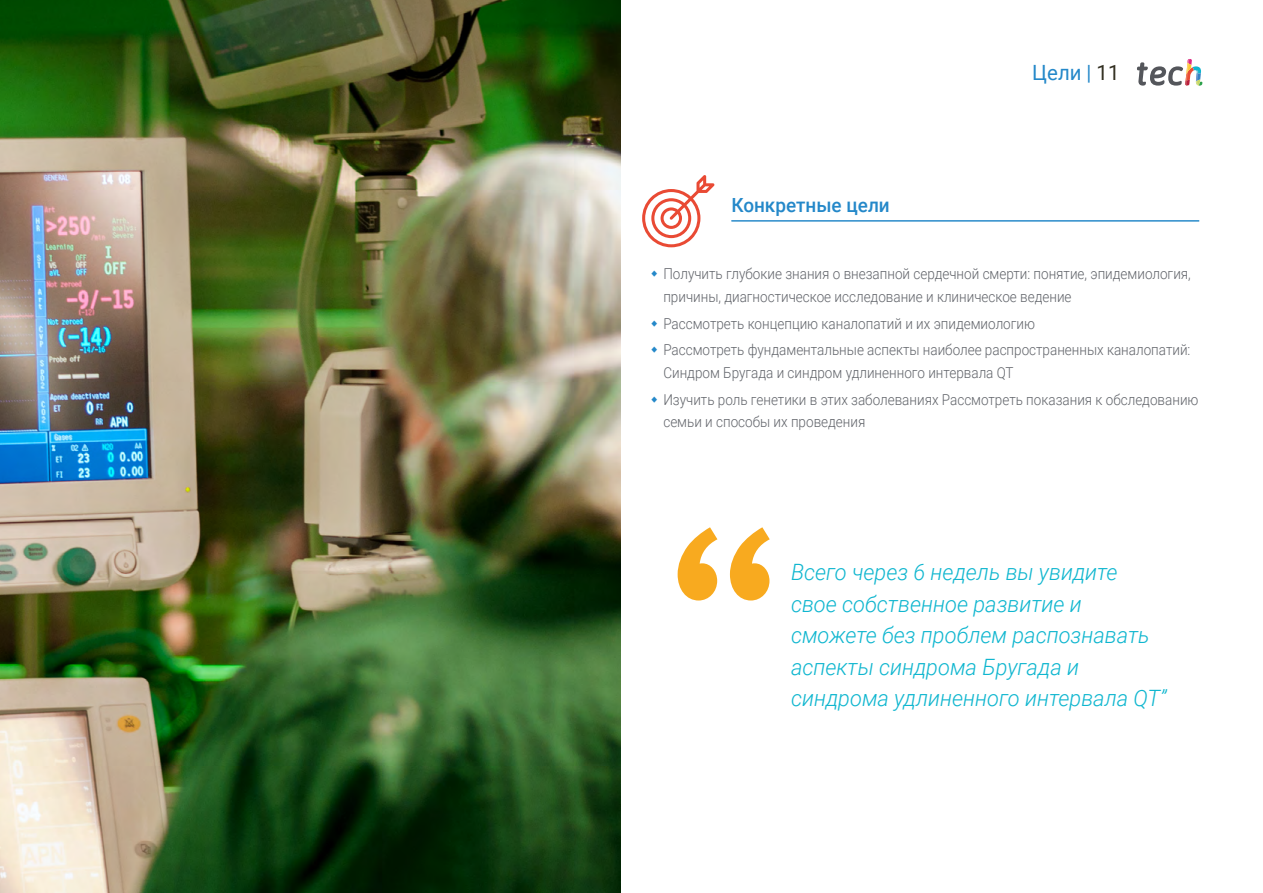
<style>
.page{position:relative;width:1263px;height:893px;background:#fff}
.page>*{position:absolute;margin:0;border:0;box-sizing:border-box;transform-origin:0 0}
.t1{font:italic 300 22.5px/31.5px "Roboto";color:#0fb6cf}
.t2{font:21px "Roboto";color:#2488c9}
.t3{font:500 19.5px "Roboto";color:#2488c9}
.t4{font:300 15px/26.7px "Roboto";color:#61646a;scale:.9 1}
.s1{color:#312e20}
</style>
<div class="page">
<img style="left:0;top:0;width:621px;height:893px">
<svg style="left:1137px;top:59px;width:65px;height:27px"></svg>
<svg style="left:678px;top:527px;width:92px;height:73px"></svg>
<svg style="left:642px;top:175px;width:72px;height:72px"></svg>
<hr style="left:731px;top:220px;width:468px;height:1px;background:#2488c9">
<h3 class="t3" style="left:731px;top:192px;width:160px">Конкретные цели</h3>
<h2 class="t2" style="left:1032px;top:57px;width:89px">Цели | <span class="s1">11</span></h2>
<p class="t4" style="left:663px;top:262px;width:587px;line-height:22.5px">Получить глубокие знания о внезапной сердечной смерти: понятие, эпидемиология, причины, диагностическое исследование и клиническое ведение</p>
<p class="t4" style="left:663px;top:309px;width:587px">Рассмотреть концепцию каналопатий и их эпидемиологию<br>Рассмотреть фундаментальные аспекты наиболее распространенных каналопатий:</p>
<p class="t4" style="left:663px;top:359px;width:596px">Синдром Бругада и синдром удлиненного интервала QT<br>Изучить роль генетики в этих заболеваниях Рассмотреть показания к обследованию</p>
<p class="t4" style="left:663px;top:408px;width:226px">семьи и способы их проведения</p>
<h1 class="t1" style="left:791px;top:556px;width:377px">Всего через 6 недель вы увидите свое собственное развитие и сможете без проблем распознавать аспекты синдрома Бругада и синдрома удлиненного интервала QT”</h1>
</div>
